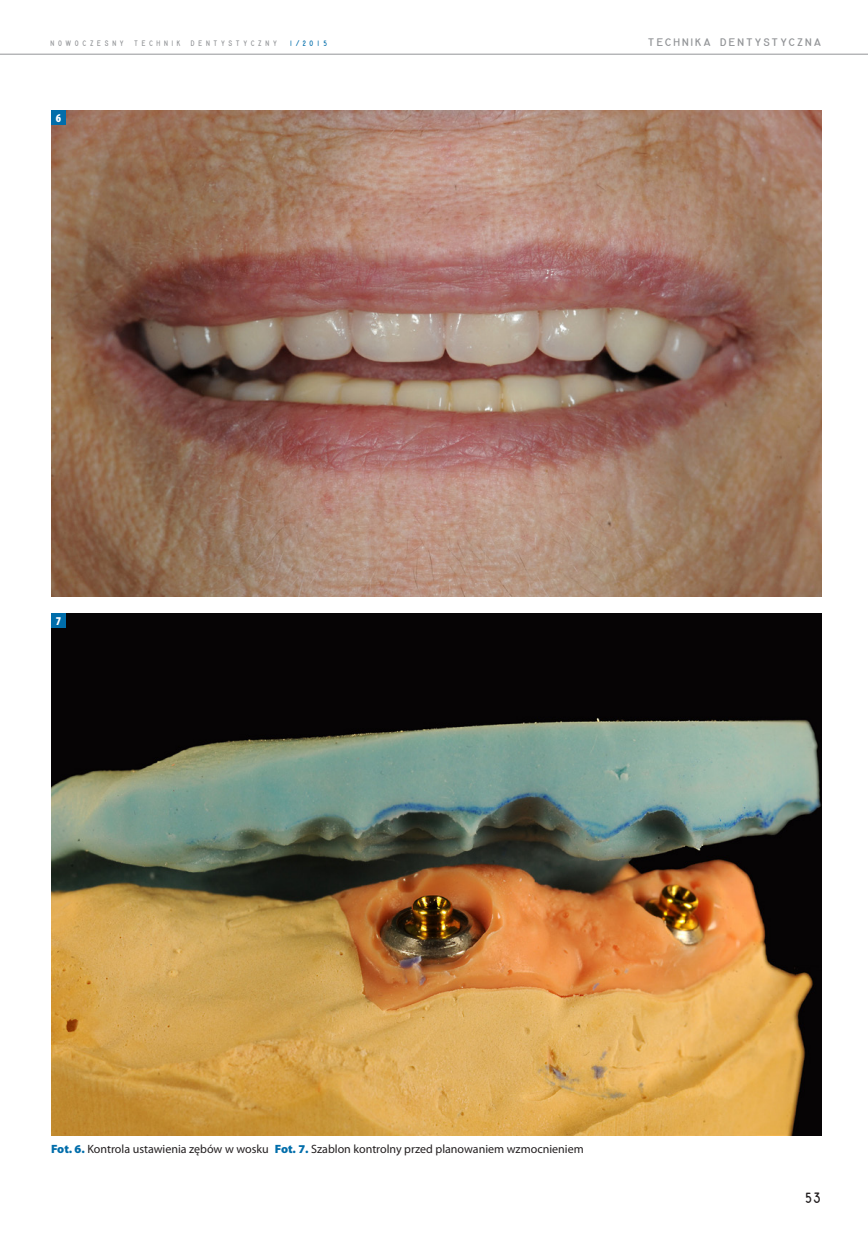
<style>
.page{position:relative;width:868px;height:1234px;background:#fff}
.page>*{position:absolute;margin:0;border:0;box-sizing:border-box;transform-origin:0 0}
.t1{font:15.75px "Gordon URWTCE Con";color:#231f20}
.podpis{font:12px "Myriad Pro";color:#231f20}
.t2{font:900 condensed 12px "Myriad Pro";color:#fff}
.t3{font:11.55px "Gordon URWTCE Con";letter-spacing:.145em;color:#939598;scale:1.25 1}
.t4{font:8.4px "Gordon URWTCE Con";letter-spacing:.445em;color:#939598}
.t5{font:8.25px "Gordon URWTCE Con";color:#006daa}
.s1{font-weight:900;color:#006daa}
</style>
<div class="page">
<img style="left:51px;top:111px;width:770px;height:485px">
<img style="left:51px;top:613px;width:770px;height:522px">
<div style="left:51px;top:111px;width:14px;height:14px;background:#006daa"></div>
<div style="left:51px;top:613px;width:14px;height:14px;background:#006daa"></div>
<hr style="left:0;top:54px;width:867px;height:1px;background:#939598">
<p class="t4" style="left:51px;top:38px;width:228px">NOWOCZESNY TECHNIK DENTYSTYCZNY</p>
<p class="t5" style="left:289px;top:38px;width:40px">1/2015</p>
<p class="t3" style="left:648px;top:36px;width:140px">TECHNIKA DENTYSTYCZNA</p>
<p class="t2" style="left:56px;top:111px;width:7px">6</p>
<p class="t2" style="left:56px;top:614px;width:7px">7</p>
<p class="podpis" style="left:51px;top:1141px;width:534px"><span class="s1">Fot. 6.</span> Kontrola ustawienia zębów w wosku <span class="s1">Fot. 7.</span> Szablon kontrolny przed planowaniem wzmocnieniem</p>
<h1 class="t1" style="left:804px;top:1187px;width:18px">53</h1>
</div>
